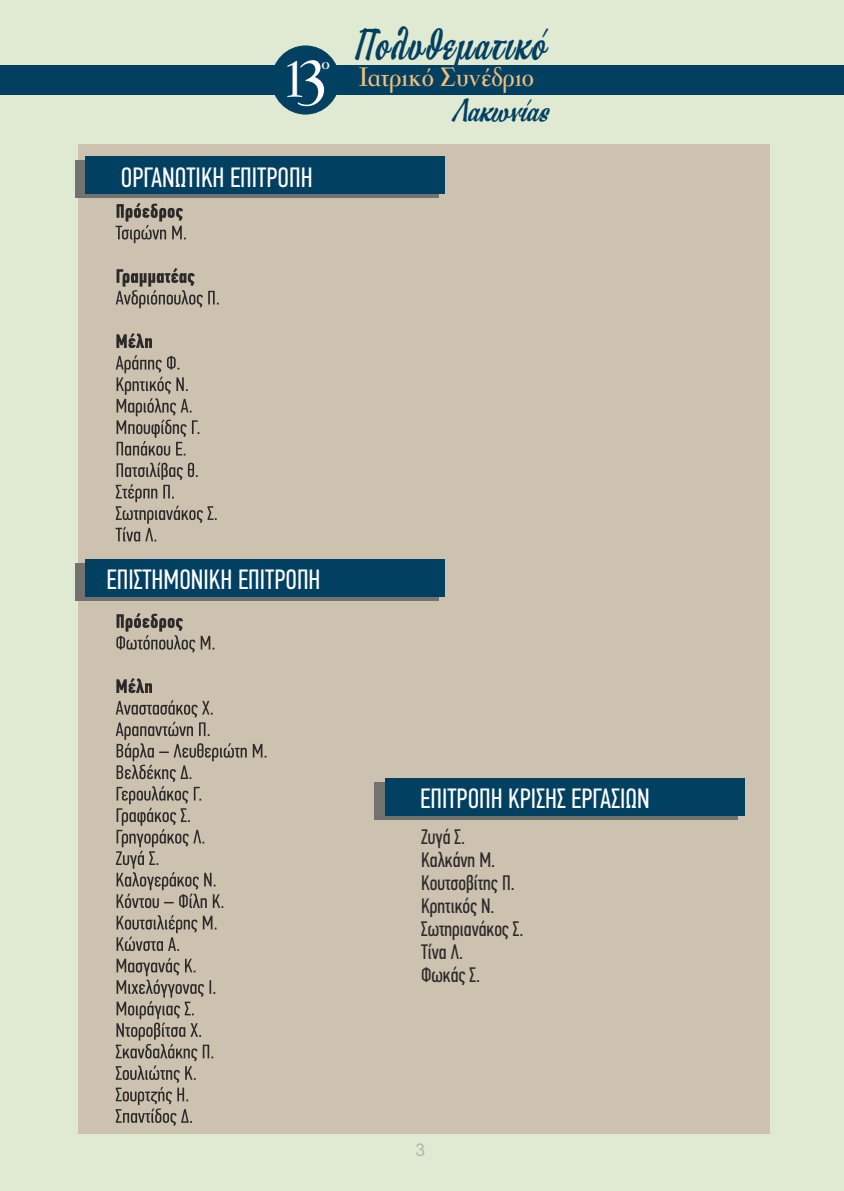
<style>
.page{position:relative;width:844px;height:1191px;background:#fff}
.page>*{position:absolute;margin:0;border:0;box-sizing:border-box;transform-origin:0 0}
.t1{font:700 55.48px "PF Garamond Classic";color:#fefefe;scale:.86 1}
.t2{font:700 51.45px "PF Sign Skript";letter-spacing:.055em;color:#024062;scale:.85 1}
.t3{font:700 36.23px "PF Sign Skript";color:#024062}
.t4{font:700 29.22px "PF Garamond Classic";color:#f2c17b;scale:.87 1}
.t5{font:28px "PF Din Text Comp Pro";color:#fefefe}
.t6{font:21px/22.9px "PF Din Text Comp Pro";color:#2b2a29}
.t7{font:700 17.85px "PF Garamond Classic";color:#fefefe}
.t8{font:17.5px "Arial";color:#b2b3b3}
.s1{font-size:69.83px}
</style>
<div class="page">
<div style="left:0;top:0;width:843px;height:1191px;background:#e0e9d1"></div>
<div style="left:0;top:65px;width:843px;height:29px;background:#024062"></div>
<div style="left:78px;top:144px;width:691px;height:989px;background:#cdc1b0"></div>
<div style="left:75px;top:160px;width:363px;height:38px;background:#727271"></div>
<svg style="left:75px;top:563px;width:364px;height:38px"></svg>
<div style="left:86px;top:156px;width:358px;height:38px;background:#024062"></div>
<div style="left:86px;top:559px;width:359px;height:37px;background:#024062"></div>
<div style="left:271px;top:46px;width:68px;height:68px;background:#024062;border:1px solid #024062;border-radius:50%"></div>
<div style="left:374px;top:782px;width:364px;height:37px;background:linear-gradient(to right,#727271,#727271)"></div>
<div style="left:385px;top:777px;width:359px;height:38px;background:#024062"></div>
<svg style="left:115px;top:203px;width:151px;height:922px"></svg>
<h1 class="t1" style="left:283px;top:58px;width:52px">1<span class="s1">3</span></h1>
<p class="t7" style="left:321px;top:56px;width:10px">ο</p>
<h3 class="t5" style="left:121px;top:165px;width:193px">ΟΡΓΑΝΩΤΙΚΗ ΕΠΙΤΡΟΠΗ</h3>
<h2 class="t2" style="left:353px;top:19px;width:226px">Πολυθεματικό</h2>
<h3 class="t4" style="left:359px;top:65px;width:203px">Ιατρικό Συνέδριο</h3>
<h3 class="t3" style="left:450px;top:92px;width:99px">Λακωνίας</h3>
<h3 class="t5" style="left:106px;top:568px;width:215px">ΕΠΙΣΤΗΜΟΝΙΚΗ ΕΠΙΤΡΟΠΗ</h3>
<h3 class="t5" style="left:420px;top:787px;width:231px">ΕΠΙΤΡΟΠΗ ΚΡΙΣΗΣ ΕΡΓΑΣΙΩΝ</h3>
<p class="t6" style="left:421px;top:827px;width:104px">Ζυγά Σ.<br>Καλκάνη Μ.<br>Κουτσοβίτης Π.<br>Κρητικός Ν.<br>Σωτηριανάκος Σ.<br>Τίνα Λ.<br>Φωκάς Σ.</p>
<p class="t8" style="left:415px;top:1142px;width:11px">3</p>
</div>
